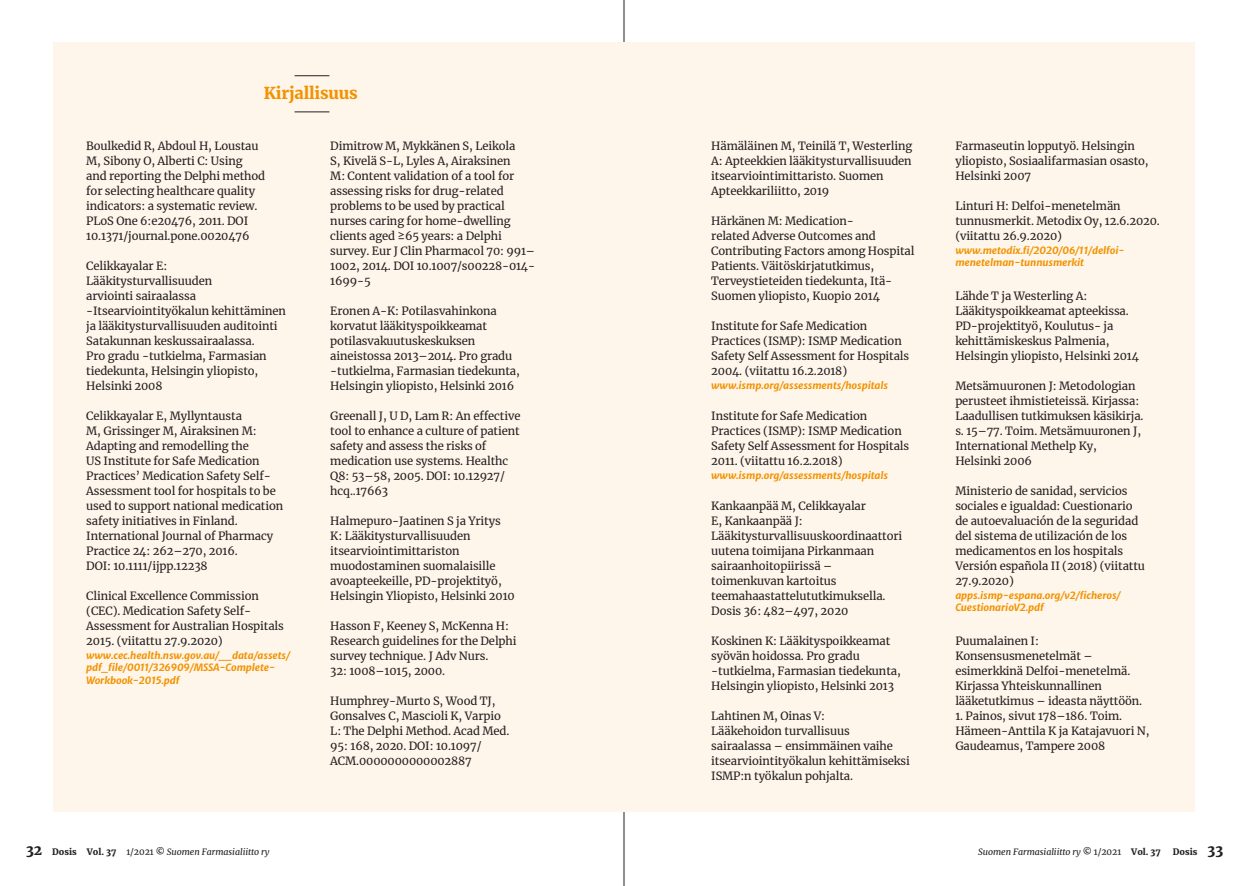
<style>
.page{position:relative;width:1248px;height:886px;background:#fff}
.page>*{position:absolute;margin:0;border:0;box-sizing:border-box;transform-origin:0 0}
.t1{font:900 16.25px "Merriweather";letter-spacing:-.01em;color:#f39200}
.t2{font:11.25px/15px "Merriweather";letter-spacing:-.01em;color:#231f20}
.t3{font:italic 10px/12.5px "Merriweather Sans";letter-spacing:-.01em;color:#f39200}
.t4{font:italic 8.75px "Merriweather";letter-spacing:-.005em;color:#231f20}
.t5{font:900 8.75px "Merriweather";letter-spacing:-.005em;color:#231f20}
.s1{font-weight:900;font-style:normal;font-size:13.75px}
.s2{font-weight:900;font-style:normal}
.s3{font-style:normal}
.s4{font-size:13.75px}
</style>
<div class="page">
<hr style="left:623px;top:0;width:1px;height:886px;background:#231f20">
<div style="left:53px;top:43px;width:1141px;height:768px;background:#fef6eb"></div>
<hr style="left:294px;top:112px;width:35px;height:1px;background:#231f20">
<hr style="left:294px;top:76px;width:35px;height:1px;background:#231f20">
<h1 class="t1" style="left:264px;top:82px;width:95px">Kirjallisuus</h1>
<p class="t2" style="left:86px;top:138px;width:180px">Boulkedid R, Abdoul H, Loustau<br>M, Sibony O, Alberti C: Using and reporting the Delphi method for selecting healthcare quality indicators: a systematic review.<br>PLoS One 6:e20476, 2011. DOI<br>10.1371/journal.pone.0020476</p>
<p class="t2" style="left:86px;top:258px;width:201px">Celikkayalar E:<br>Lääkitysturvallisuuden<br>arviointi sairaalassa -Itsearviointityökalun kehittäminen ja lääkitysturvallisuuden auditointi<br>Satakunnan keskussairaalassa.<br>Pro gradu -tutkielma, Farmasian tiedekunta, Helsingin yliopisto,<br>Helsinki 2008</p>
<p class="t2" style="left:86px;top:408px;width:198px">Celikkayalar E, Myllyntausta<br>M, Grissinger M, Airaksinen M:<br>Adapting and remodelling the<br>US Institute for Safe Medication<br>Practices’ Medication Safety Self-<br>Assessment tool for hospitals to be used to support national medication safety initiatives in Finland.<br>International Journal of Pharmacy<br>Practice 24: 262–270, 2016.<br>DOI: 10.1111/ijpp.12238</p>
<p class="t2" style="left:86px;top:588px;width:199px">Clinical Excellence Commission (CEC). Medication Safety Self-<br>Assessment for Australian Hospitals<br>2015. (viitattu 27.9.2020)</p>
<p class="t3" style="left:86px;top:648px;width:205px">www.cec.health.nsw.gov.au/__data/assets/ pdf_file/0011/326909/MSSA-Complete-<br>Workbook-2015.pdf</p>
<p class="t2" style="left:330px;top:138px;width:206px">Dimitrow M, Mykkänen S, Leikola<br>S, Kivelä S-L, Lyles A, Airaksinen<br>M: Content validation of a tool for assessing risks for drug-related problems to be used by practical nurses caring for home-dwelling clients aged ≥65 years: a Delphi survey. Eur J Clin Pharmacol 70: 991–<br>1002, 2014. DOI 10.1007/s00228-014-<br>1699-5</p>
<p class="t2" style="left:330px;top:303px;width:191px">Eronen A-K: Potilasvahinkona korvatut lääkityspoikkeamat potilasvakuutuskeskuksen aineistossa 2013–2014. Pro gradu -tutkielma, Farmasian tiedekunta,<br>Helsingin yliopisto, Helsinki 2016</p>
<p class="t2" style="left:330px;top:408px;width:192px">Greenall J, U D, Lam R: An effective tool to enhance a culture of patient safety and assess the risks of medication use systems. Healthc<br>Q8: 53–58, 2005. DOI: 10.12927/ hcq..17663</p>
<p class="t2" style="left:330px;top:513px;width:186px">Halmepuro-Jaatinen S ja Yritys<br>K: Lääkitysturvallisuuden itsearviointimittariston muodostaminen suomalaisille avoapteekeille, PD-projektityö,<br>Helsingin Yliopisto, Helsinki 2010</p>
<p class="t2" style="left:330px;top:618px;width:188px">Hasson F, Keeney S, McKenna H:<br>Research guidelines for the Delphi survey technique. J Adv Nurs.<br>32: 1008–1015, 2000.</p>
<p class="t2" style="left:330px;top:693px;width:181px">Humphrey-Murto S, Wood TJ,<br>Gonsalves C, Mascioli K, Varpio<br>L: The Delphi Method. Acad Med.<br>95: 168, 2020. DOI: 10.1097/<br>ACM.0000000000002887</p>
<p class="t2" style="left:711px;top:138px;width:202px">Hämäläinen M, Teinilä T, Westerling A: Apteekkien lääkitysturvallisuuden itsearviointimittaristo. Suomen Apteekkariliitto, 2019</p>
<p class="t2" style="left:711px;top:213px;width:205px">Härkänen M: Medication-<br>related Adverse Outcomes and<br>Contributing Factors among Hospital<br>Patients. Väitöskirjatutkimus,<br>Terveystieteiden tiedekunta, Itä-<br>Suomen yliopisto, Kuopio 2014</p>
<p class="t2" style="left:711px;top:318px;width:199px">Institute for Safe Medication Practices (ISMP): ISMP Medication Safety Self Assessment for Hospitals 2004. (viitattu 16.2.2018)</p>
<p class="t3" style="left:711px;top:378px;width:178px">www.ismp.org/assessments/hospitals</p>
<p class="t2" style="left:711px;top:408px;width:199px">Institute for Safe Medication Practices (ISMP): ISMP Medication Safety Self Assessment for Hospitals 2011. (viitattu 16.2.2018)</p>
<p class="t3" style="left:711px;top:468px;width:178px">www.ismp.org/assessments/hospitals</p>
<p class="t2" style="left:711px;top:498px;width:192px">Kankaanpää M, Celikkayalar<br>E, Kankaanpää J:<br>Lääkitysturvallisuuskoordinaattori uutena toimijana Pirkanmaan sairaanhoitopiirissä – toimenkuvan kartoitus teemahaastattelututkimuksella.<br>Dosis 36: 482–497, 2020</p>
<p class="t2" style="left:711px;top:633px;width:191px">Koskinen K: Lääkityspoikkeamat syövän hoidossa. Pro gradu -tutkielma, Farmasian tiedekunta, Helsingin yliopisto, Helsinki 2013</p>
<p class="t2" style="left:711px;top:708px;width:200px">Lahtinen M, Oinas V:<br>Lääkehoidon turvallisuus sairaalassa – ensimmäinen vaihe itsearviointityökalun kehittämiseksi<br>ISMP:n työkalun pohjalta.</p>
<p class="t2" style="left:955px;top:138px;width:195px">Farmaseutin lopputyö. Helsingin yliopisto, Sosiaalifarmasian osasto,<br>Helsinki 2007</p>
<p class="t2" style="left:955px;top:198px;width:206px">Linturi H: Delfoi-menetelmän tunnusmerkit. Metodix Oy, 12.6.2020. (viitattu 26.9.2020)</p>
<p class="t3" style="left:955px;top:243px;width:171px">www.metodix.fi/2020/06/11/delfoi&shy;menetelman-tunnusmerkit</p>
<p class="t2" style="left:955px;top:288px;width:185px">Lähde T ja Westerling A:<br>Lääkityspoikkeamat apteekissa.<br>PD-projektityö, Koulutus- ja kehittämiskeskus Palmenia,<br>Helsingin yliopisto, Helsinki 2014</p>
<p class="t2" style="left:955px;top:378px;width:190px">Metsämuuronen J: Metodologian perusteet ihmistieteissä. Kirjassa:<br>Laadullisen tutkimuksen käsikirja. s. 15–77. Toim. Metsämuuronen J,<br>International Methelp Ky,<br>Helsinki 2006</p>
<p class="t2" style="left:955px;top:483px;width:191px">Ministerio de sanidad, servicios sociales e igualdad: Cuestionario de autoevaluación de la seguridad del sistema de utilización de los medicamentos en los hospitals<br>Versión española II (2018) (viitattu<br>27.9.2020)</p>
<p class="t3" style="left:955px;top:588px;width:167px">apps.ismp-espana.org/v2/ficheros/<br>CuestionarioV2.pdf</p>
<p class="t2" style="left:955px;top:633px;width:188px">Puumalainen I:<br>Konsensusmenetelmät – esimerkkinä Delfoi-menetelmä.<br>Kirjassa Yhteiskunnallinen lääketutkimus – ideasta näyttöön.</p>
<p class="t2" style="left:955px;top:708px;width:196px">1. Painos, sivut 178–186. Toim.<br>Hämeen-Anttila K ja Katajavuori N,<br>Gaudeamus, Tampere 2008</p>
<p class="t4" style="left:26px;top:846px;width:245px"><span class="s1">32</span> <span class="s2">Dosis Vol. 37</span> <span class="s3">1/2021</span> <span class="s2">©</span> Suomen Farmasialiitto ry</p>
<p class="t4" style="left:978px;top:846px;width:184px">Suomen Farmasialiitto ry <span class="s2">©</span> <span class="s3">1/2021</span> <span class="s2">Vol. 37</span></p>
<p class="t5" style="left:1172px;top:846px;width:52px">Dosis <span class="s4">33</span></p>
</div>
